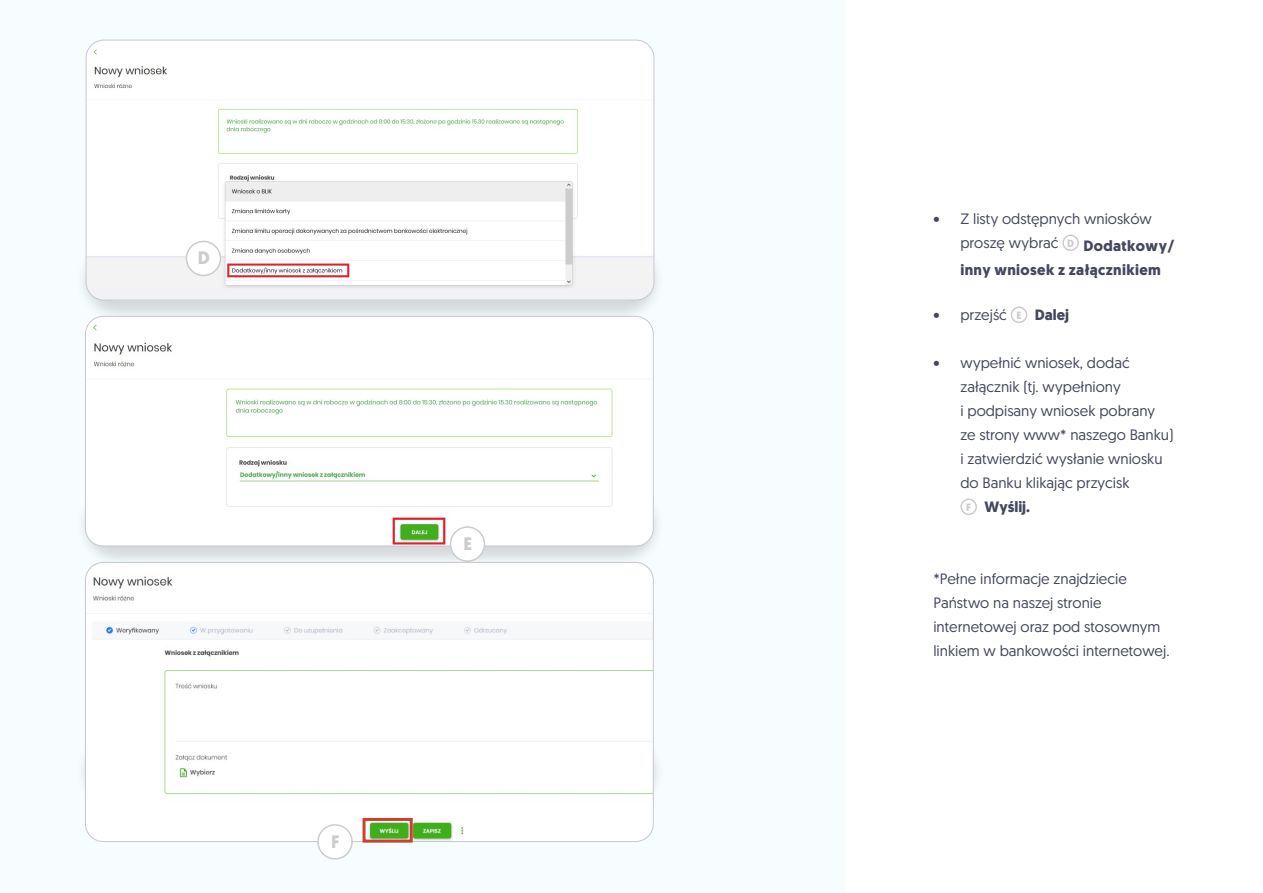
<style>
.page{position:relative;width:1263px;height:893px;background:#fff}
.page>*{position:absolute;margin:0;border:0;box-sizing:border-box;transform-origin:0 0}
.t1{font:700 18px "Geomanist";color:#cdcccc}
.t2{font:15px/24px "Geomanist";color:#464860}
.t3{font:700 15px "Geomanist";letter-spacing:.025em;color:#464860}
.s1{font-weight:700;font-size:10.5px;color:#cdcccc}
.s2{font-weight:700}
.s3{font-size:10.5px;color:#cdcccc}
</style>
<div class="page">
<div style="left:0;top:0;width:844px;height:893px;background:#f7fcfe"></div>
<div style="left:75px;top:238px;width:590px;height:85px;background:#1d1d1b;opacity:.16"></div>
<div style="left:86px;top:40px;width:568px;height:260px;background:#f2f2f5;border-radius:18px"></div>
<img style="left:86px;top:40px;width:568px;height:248px">
<div style="left:86px;top:40px;width:568px;height:260px;border:1px solid #c7c8cf;border-radius:18px"></div>
<div style="left:75px;top:483px;width:590px;height:86px;background:#1d1d1b;opacity:.16"></div>
<img style="left:85px;top:316px;width:568px;height:229px">
<div style="left:85px;top:316px;width:569px;height:231px;border:1px solid #c7c8cf;border-radius:18px"></div>
<div style="left:186px;top:241px;width:34px;height:34px;background:#fff;border-radius:50%"></div>
<div style="left:186px;top:241px;width:35px;height:35px;border:2px solid #cdcccc;border-radius:50%"></div>
<div style="left:450px;top:527px;width:34px;height:34px;background:#fff;border-radius:50%"></div>
<div style="left:450px;top:526px;width:35px;height:36px;border:2px solid #cdcccc;border-radius:50%"></div>
<div style="left:1062px;top:234px;width:17px;height:17px;border:2px solid #cdcccc;border-radius:50%"></div>
<div style="left:1011px;top:306px;width:16px;height:17px;border:2px solid #cdcccc;border-radius:50%"></div>
<div style="left:960px;top:498px;width:17px;height:17px;border:2px solid #cdcccc;border-radius:50%"></div>
<img style="left:85px;top:562px;width:568px;height:279px">
<div style="left:362px;top:818px;width:51px;height:25px;border:3px solid #cc4030"></div>
<div style="left:318px;top:825px;width:34px;height:34px;background:#fff;border-radius:50%"></div>
<div style="left:317px;top:824px;width:36px;height:36px;border:2px solid #cdcccc;border-radius:50%"></div>
<p class="t1" style="left:198px;top:246px;width:13px">D</p>
<p class="t1" style="left:331px;top:829px;width:10px">F</p>
<p class="t1" style="left:464px;top:532px;width:10px">E</p>
<p class="t2" style="left:960px;top:206px;width:216px;text-indent:-27px">• Z listy odstępnych wniosków proszę wybrać <span class="s1">D</span> <span class="s2">Dodatkowy/</span></p>
<p class="t3" style="left:960px;top:260px;width:202px">inny wniosek z załącznikiem</p>
<p class="t2" style="left:933px;top:302px;width:137px">• przejść <span class="s1">E</span> <span class="s2">Dalej</span></p>
<p class="t2" style="left:933px;top:350px;width:198px">• wypełnić wniosek, dodać</p>
<p class="t2" style="left:960px;top:374px;width:162px">załącznik (tj. wypełniony</p>
<p class="t2" style="left:960px;top:398px;width:196px">i podpisany wniosek pobrany</p>
<p class="t2" style="left:960px;top:422px;width:215px">ze strony www* naszego Banku)</p>
<p class="t2" style="left:960px;top:446px;width:204px">i zatwierdzić wysłanie wniosku</p>
<p class="t2" style="left:960px;top:470px;width:171px">do Banku klikając przycisk</p>
<p class="t3" style="left:966px;top:497px;width:65px"><span class="s3">F</span> Wyślij.</p>
<p class="t2" style="left:933px;top:566px;width:238px">*Pełne informacje znajdziecie<br>Państwo na naszej stronie internetowej oraz pod stosownym linkiem w bankowości internetowej.</p>
</div>
